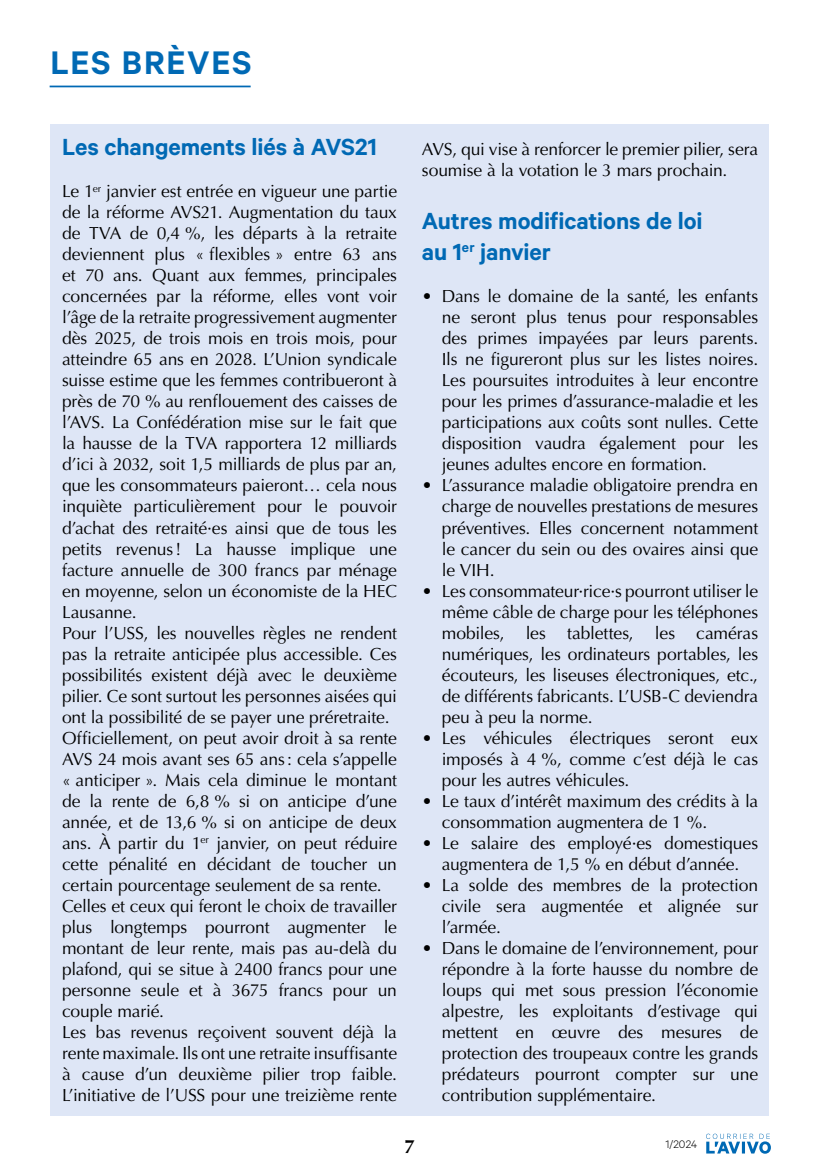
<style>
.page{position:relative;width:819px;height:1176px;background:#fff}
.page>*{position:absolute;margin:0;border:0;box-sizing:border-box;transform-origin:0 0}
.t1{font:600 36.75px "Calibre";letter-spacing:.05em;color:#0069b4}
.t2{font:600 26.25px/31.5px "Calibre";letter-spacing:-.005em;color:#0069b4}
.t3{font:700 19.25px "Optima LT Std";color:#000}
.t4{font:17.5px/21px "Optima LT Std";letter-spacing:-.01em;color:#000;text-align:justify}
.t5{font:300 12.25px "Calibre";color:#000}
</style>
<div class="page">
<svg style="left:706px;top:1133px;width:64px;height:20px"></svg>
<div style="left:50px;top:124px;width:718px;height:992px;background:#dee6f6"></div>
<hr style="left:50px;top:86px;width:201px;height:1px;background:#0069b4">
<h1 class="t1" style="left:51px;top:40px;width:202px">LES BRÈVES</h1>
<h2 class="t2" style="left:62px;top:131px;width:316px">Les changements liés à AVS21</h2>
<p class="t4" style="left:62px;top:181px;width:336px;text-align:left">Le 1<sup>er</sup> janvier est entrée en vigueur une partie de la réforme AVS21. Augmentation du taux de TVA de 0,4 %, les départs à la retraite deviennent plus « flexibles » entre 63 ans et 70 ans. Quant aux femmes, principales concernées par la réforme, elles vont voir l’âge de la retraite progressivement augmenter dès 2025, de trois mois en trois mois, pour atteindre 65 ans en 2028. L’Union syndicale suisse estime que les femmes contribueront à près de 70 % au renflouement des caisses de l’AVS. La Confédération mise sur le fait que la hausse de la TVA rapportera 12 milliards d’ici à 2032, soit 1,5 milliards de plus par an, que les consommateurs paieront… cela nous inquiète particulièrement pour le pouvoir d’achat des retraité·es ainsi que de tous les petits revenus! La hausse implique une facture annuelle de 300 francs par ménage en moyenne, selon un économiste de la HEC Lausanne.<br>Pour l’USS, les nouvelles règles ne rendent pas la retraite anticipée plus accessible. Ces possibilités existent déjà avec le deuxième pilier. Ce sont surtout les personnes aisées qui ont la possibilité de se payer une préretraite.<br>Officiellement, on peut avoir droit à sa rente AVS 24 mois avant ses 65 ans: cela s’appelle « anticiper ». Mais cela diminue le montant de la rente de 6,8 % si on anticipe d’une année, et de 13,6 % si on anticipe de deux ans. À partir du 1<sup>er</sup> janvier, on peut réduire cette pénalité en décidant de toucher un certain pourcentage seulement de sa rente.<br>Celles et ceux qui feront le choix de travailler plus longtemps pourront augmenter le montant de leur rente, mais pas au-delà du plafond, qui se situe à 2400 francs pour une personne seule et à 3675 francs pour un couple marié.<br>Les bas revenus reçoivent souvent déjà la rente maximale. Ils ont une retraite insuffisante à cause d’un deuxième pilier trop faible.<br>L’initiative de l’USS pour une treizième rente</p>
<p class="t4" style="left:422px;top:139px;width:338px">AVS, qui vise à renforcer le premier pilier, sera soumise à la votation le 3 mars prochain.</p>
<h2 class="t2" style="left:422px;top:204px;width:282px">Autres modifications de loi au 1<sup>er</sup> janvier</h2>
<p class="t4" style="left:441px;top:286px;width:318px;text-indent:-20px">• Dans le domaine de la santé, les enfants ne seront plus tenus pour responsables des primes impayées par leurs parents.<br>Ils ne figureront plus sur les listes noires.<br>Les poursuites introduites à leur encontre pour les primes d’assurance-maladie et les participations aux coûts sont nulles. Cette disposition vaudra également pour les jeunes adultes encore en formation.</p>
<p class="t4" style="left:441px;top:475px;width:318px;text-indent:-20px">• L’assurance maladie obligatoire prendra en charge de nouvelles prestations de mesures préventives. Elles concernent notamment le cancer du sein ou des ovaires ainsi que le VIH.</p>
<p class="t4" style="left:441px;top:580px;width:318px;text-indent:-20px">• Les consommateur·rice·s pourront utiliser le même câble de charge pour les téléphones mobiles, les tablettes, les caméras numériques, les ordinateurs portables, les écouteurs, les liseuses électroniques, etc., de différents fabricants. L’USB-C deviendra peu à peu la norme.</p>
<p class="t4" style="left:441px;top:727px;width:318px;text-indent:-20px">• Les véhicules électriques seront eux imposés à 4 %, comme c’est déjà le cas pour les autres véhicules.</p>
<p class="t4" style="left:441px;top:790px;width:318px;text-indent:-20px">• Le taux d’intérêt maximum des crédits à la consommation augmentera de 1 %.</p>
<p class="t4" style="left:422px;top:832px;width:338px;text-align:center">• Le salaire des employé·es domestiques augmentera de 1,5 % en début d’année.</p>
<p class="t4" style="left:441px;top:874px;width:318px;text-indent:-20px">• La solde des membres de la protection civile sera augmentée et alignée sur l’armée.</p>
<p class="t4" style="left:441px;top:937px;width:318px;text-indent:-20px">• Dans le domaine de l’environnement, pour répondre à la forte hausse du nombre de loups qui met sous pression l’économie alpestre, les exploitants d’estivage qui mettent en œuvre des mesures de protection des troupeaux contre les grands prédateurs pourront compter sur une contribution supplémentaire.</p>
<p class="t3" style="left:404px;top:1135px;width:12px">7</p>
<p class="t5" style="left:665px;top:1137px;width:33px">1/2024</p>
</div>
